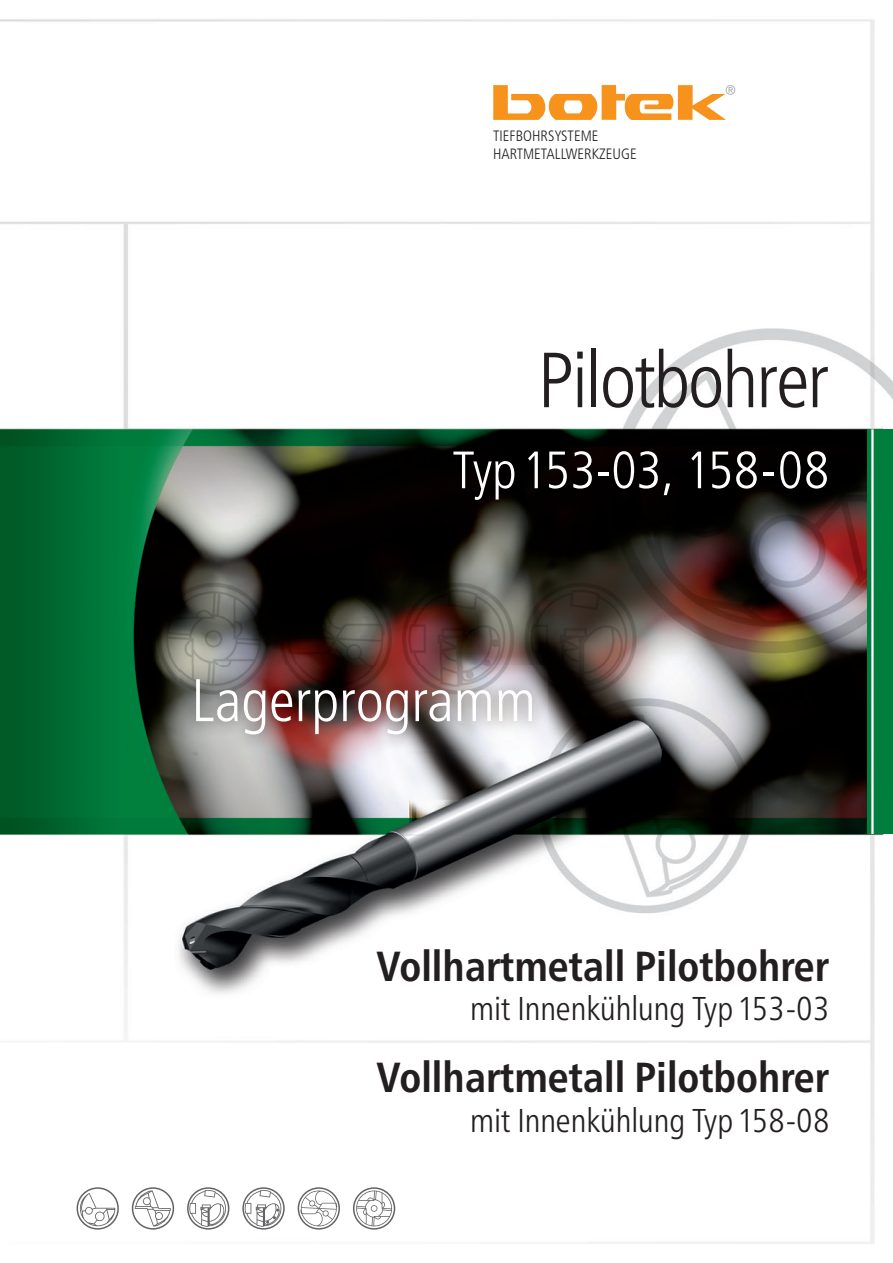
<style>
.page{position:relative;width:893px;height:1263px;background:#fff}
.page>*{position:absolute;margin:0;border:0;box-sizing:border-box;transform-origin:0 0}
.t1{font:300 condensed 78px "Frutiger LT";letter-spacing:-.025em;color:#231f20}
.t2{font:300 condensed 60px "Frutiger LT";color:#fff}
.t3{font:300 condensed 52.5px "Frutiger LT";color:#fff}
.t4{font:700 condensed 42px "Frutiger Neue LT Pro";color:#231f20}
.t5{font:300 condensed 33px "Frutiger Neue LT Pro";color:#231f20}
.t6{font:300 condensed 15px/18px "Frutiger LT";color:#231f20}
</style>
<div class="page">
<img style="left:0;top:19px;width:893px;height:1225px">
<svg style="left:493px;top:85px;width:242px;height:35px"></svg>
<div style="left:867px;top:429px;width:26px;height:405px;background:#007e3d"></div>
<hr style="left:871px;top:429px;width:3px;height:405px;background:#fff">
<img style="left:180px;top:665px;width:368px;height:85px">
<svg style="left:77px;top:1187px;width:42px;height:42px"></svg>
<svg style="left:132px;top:1187px;width:42px;height:42px"></svg>
<svg style="left:187px;top:1187px;width:42px;height:42px"></svg>
<svg style="left:242px;top:1187px;width:43px;height:42px"></svg>
<svg style="left:298px;top:1187px;width:42px;height:42px"></svg>
<svg style="left:353px;top:1187px;width:42px;height:42px"></svg>
<p class="t6" style="left:493px;top:127px;width:145px">TIEFBOHRSYSTEME<br>HARTMETALLWERKZEUGE</p>
<h1 class="t1" style="left:538px;top:336px;width:293px">Pilotbohrer</h1>
<p class="t3" style="left:452px;top:440px;width:378px">Typ153-03, 158-08</p>
<h2 class="t2" style="left:191px;top:666px;width:346px">Lagerprogramm</h2>
<p class="t4" style="left:377px;top:941px;width:454px">Vollhartmetall Pilotbohrer</p>
<p class="t5" style="left:470px;top:989px;width:361px">mit Innenkühlung Typ 153-03</p>
<p class="t4" style="left:377px;top:1053px;width:454px">Vollhartmetall Pilotbohrer</p>
<p class="t5" style="left:470px;top:1101px;width:361px">mit Innenkühlung Typ 158-08</p>
</div>
